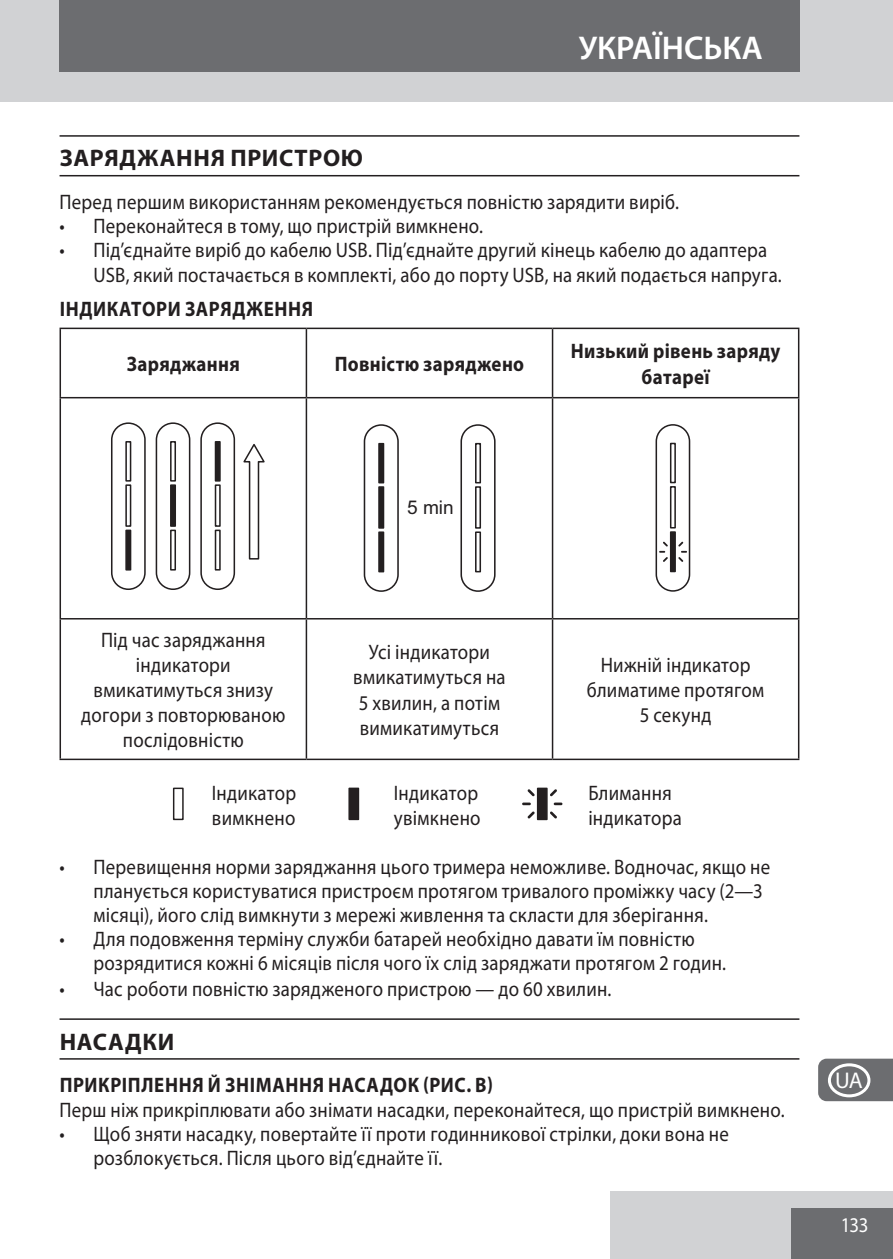
<style>
.page{position:relative;width:893px;height:1259px;background:#fff}
.page>*{position:absolute;margin:0;border:0;box-sizing:border-box;transform-origin:0 0}
.t1{font:600 33px "Myriad Pro";color:#fff}
.heading{font:700 24px "Myriad Pro";letter-spacing:.03em;color:#231f20}
.t2{font:22.8px "Myriad Pro";color:#fff}
.default{font:21px/25.2px "Myriad Pro";letter-spacing:.015em;color:#231f20;scale:.9 1}
.Subheading{font:700 21px "Myriad Pro";letter-spacing:.03em;color:#231f20;scale:.9 1}
.default-2{font:700 21px/25.2px "Myriad Pro";letter-spacing:.02em;color:#231f20;text-align:center;scale:.9 1}
.t3{font:21px "Myriad Pro";color:#fff;scale:.9 1}
.t4{font:18.9px "Arial";color:#231f20}
</style>
<div class="page">
<div style="left:611px;top:1191px;width:282px;height:68px;background:#d1d2d4"></div>
<div style="left:791px;top:1208px;width:102px;height:51px;background:#6c6d70"></div>
<div style="left:0;top:0;width:893px;height:102px;background:#d1d2d4"></div>
<div style="left:59px;top:0;width:740px;height:72px;background:#6c6d70"></div>
<hr style="left:60px;top:135px;width:739px;height:2px;background:#231f20">
<hr style="left:60px;top:175px;width:739px;height:1px;background:#231f20">
<hr style="left:60px;top:1018px;width:739px;height:2px;background:#231f20">
<hr style="left:60px;top:1058px;width:739px;height:1px;background:#231f20">
<hr style="left:306px;top:398px;width:1px;height:220px;background:#231f20">
<hr style="left:552px;top:398px;width:1px;height:220px;background:#231f20">
<hr style="left:798px;top:398px;width:1px;height:220px;background:#231f20">
<hr style="left:60px;top:618px;width:246px;height:1px;background:#231f20">
<hr style="left:306px;top:618px;width:247px;height:1px;background:#231f20">
<hr style="left:306px;top:619px;width:1px;height:139px;background:#231f20">
<hr style="left:553px;top:618px;width:246px;height:1px;background:#231f20">
<hr style="left:552px;top:619px;width:1px;height:139px;background:#231f20">
<hr style="left:798px;top:619px;width:1px;height:139px;background:#231f20">
<hr style="left:60px;top:758px;width:246px;height:2px;background:#231f20">
<hr style="left:306px;top:758px;width:247px;height:2px;background:#231f20">
<hr style="left:553px;top:758px;width:246px;height:2px;background:#231f20">
<hr style="left:60px;top:328px;width:246px;height:1px;background:#231f20">
<hr style="left:60px;top:329px;width:1px;height:68px;background:#231f20">
<hr style="left:306px;top:328px;width:247px;height:1px;background:#231f20">
<hr style="left:306px;top:329px;width:1px;height:68px;background:#231f20">
<hr style="left:553px;top:328px;width:246px;height:1px;background:#231f20">
<hr style="left:552px;top:329px;width:1px;height:68px;background:#231f20">
<hr style="left:798px;top:329px;width:1px;height:68px;background:#231f20">
<hr style="left:60px;top:397px;width:246px;height:1px;background:#231f20">
<hr style="left:60px;top:398px;width:1px;height:220px;background:#231f20">
<hr style="left:306px;top:397px;width:247px;height:1px;background:#231f20">
<hr style="left:553px;top:397px;width:246px;height:1px;background:#231f20">
<hr style="left:60px;top:619px;width:1px;height:139px;background:#231f20">
<svg style="left:155px;top:422px;width:110px;height:168px"></svg>
<div style="left:170px;top:484px;width:6px;height:43px;background:#231f20"></div>
<svg style="left:170px;top:529px;width:6px;height:41px"></svg>
<svg style="left:170px;top:441px;width:6px;height:40px"></svg>
<div style="left:111px;top:422px;width:35px;height:168px;border:2px solid #231f20;border-radius:17px"></div>
<svg style="left:125px;top:484px;width:6px;height:43px"></svg>
<svg style="left:125px;top:529px;width:6px;height:41px"></svg>
<svg style="left:125px;top:441px;width:6px;height:40px"></svg>
<div style="left:364px;top:424px;width:35px;height:168px;border:2px solid #231f20;border-radius:17px"></div>
<svg style="left:378px;top:486px;width:6px;height:43px"></svg>
<svg style="left:378px;top:531px;width:6px;height:41px"></svg>
<svg style="left:378px;top:443px;width:6px;height:40px"></svg>
<div style="left:460px;top:424px;width:36px;height:168px;border:2px solid #231f20;border-radius:17px"></div>
<svg style="left:475px;top:486px;width:6px;height:43px"></svg>
<svg style="left:475px;top:531px;width:6px;height:41px"></svg>
<svg style="left:475px;top:443px;width:6px;height:40px"></svg>
<div style="left:655px;top:424px;width:35px;height:168px;border:2px solid #231f20;border-radius:17px"></div>
<svg style="left:670px;top:486px;width:6px;height:42px"></svg>
<svg style="left:670px;top:531px;width:6px;height:41px"></svg>
<svg style="left:670px;top:443px;width:6px;height:40px"></svg>
<svg style="left:659px;top:541px;width:9px;height:21px"></svg>
<svg style="left:678px;top:541px;width:9px;height:21px"></svg>
<div style="left:173px;top:787px;width:11px;height:33px;border:1px solid #231f20"></div>
<div style="left:348px;top:787px;width:11px;height:33px;background:#231f20;border:1px solid #231f20"></div>
<div style="left:537px;top:787px;width:11px;height:33px;background:#231f20;border:1px solid #231f20"></div>
<svg style="left:522px;top:802px;width:9px;height:3px"></svg>
<svg style="left:527px;top:811px;width:8px;height:7px"></svg>
<svg style="left:554px;top:802px;width:8px;height:3px"></svg>
<svg style="left:550px;top:811px;width:7px;height:7px"></svg>
<svg style="left:527px;top:789px;width:8px;height:7px"></svg>
<svg style="left:550px;top:789px;width:7px;height:7px"></svg>
<svg style="left:818px;top:1058px;width:75px;height:43px;background:#76777a"></svg>
<div style="left:828px;top:128px;width:42px;height:34px;border:3px solid #fff;border-radius:50%"></div>
<div style="left:828px;top:170px;width:42px;height:34px;border:3px solid #fff;border-radius:50%"></div>
<div style="left:828px;top:213px;width:42px;height:34px;border:3px solid #fff;border-radius:50%"></div>
<div style="left:828px;top:255px;width:42px;height:34px;border:3px solid #fff;border-radius:50%"></div>
<div style="left:828px;top:298px;width:42px;height:34px;border:3px solid #fff;border-radius:50%"></div>
<div style="left:828px;top:340px;width:42px;height:34px;border:3px solid #fff;border-radius:50%"></div>
<div style="left:828px;top:383px;width:42px;height:34px;border:3px solid #fff;border-radius:50%"></div>
<div style="left:828px;top:425px;width:42px;height:34px;border:3px solid #fff;border-radius:50%"></div>
<div style="left:828px;top:468px;width:42px;height:34px;border:3px solid #fff;border-radius:50%"></div>
<div style="left:828px;top:510px;width:42px;height:34px;border:3px solid #fff;border-radius:50%"></div>
<div style="left:828px;top:553px;width:42px;height:34px;border:3px solid #fff;border-radius:50%"></div>
<div style="left:828px;top:595px;width:42px;height:34px;border:3px solid #fff;border-radius:50%"></div>
<div style="left:828px;top:638px;width:42px;height:34px;border:3px solid #fff;border-radius:50%"></div>
<div style="left:828px;top:680px;width:42px;height:34px;border:3px solid #fff;border-radius:50%"></div>
<div style="left:828px;top:723px;width:42px;height:34px;border:3px solid #fff;border-radius:50%"></div>
<div style="left:828px;top:765px;width:42px;height:34px;border:3px solid #fff;border-radius:50%"></div>
<div style="left:828px;top:808px;width:42px;height:34px;border:3px solid #fff;border-radius:50%"></div>
<div style="left:828px;top:850px;width:42px;height:34px;border:3px solid #fff;border-radius:50%"></div>
<div style="left:828px;top:893px;width:42px;height:34px;border:3px solid #fff;border-radius:50%"></div>
<div style="left:828px;top:935px;width:42px;height:34px;border:3px solid #fff;border-radius:50%"></div>
<div style="left:828px;top:978px;width:42px;height:34px;border:3px solid #fff;border-radius:50%"></div>
<div style="left:828px;top:1020px;width:42px;height:34px;border:3px solid #fff;border-radius:50%"></div>
<div style="left:828px;top:1063px;width:42px;height:34px;border:3px solid #fff;border-radius:50%"></div>
<div style="left:828px;top:1106px;width:42px;height:34px;border:3px solid #fff;border-radius:50%"></div>
<div style="left:828px;top:1148px;width:42px;height:34px;border:3px solid #fff;border-radius:50%"></div>
<p class="t1" style="left:579px;top:27px;width:186px">УКРАЇНСЬКА</p>
<p class="heading" style="left:60px;top:143px;width:305px">ЗАРЯДЖАННЯ ПРИСТРОЮ</p>
<p class="default" style="left:60px;top:189px;width:690px">Перед першим використанням рекомендується повністю зарядити виріб.</p>
<p class="default" style="left:60px;top:213px;width:472px">• Переконайтеся в тому, що пристрій вимкнено.</p>
<p class="default" style="left:94px;top:237px;width:766px;text-indent:-34px">• Під’єднайте виріб до кабелю USB. Під’єднайте другий кінець кабелю до адаптера<br>USB, який постачається в комплекті, або до порту USB, на який подається напруга.</p>
<p class="Subheading" style="left:60px;top:295px;width:283px">ІНДИКАТОРИ ЗАРЯДЖЕННЯ</p>
<p class="default-2" style="left:127px;top:350px;width:127px">Заряджання</p>
<p class="default-2" style="left:335px;top:350px;width:212px">Повністю заряджено</p>
<p class="default-2" style="left:571px;top:338px;width:235px">Низький рівень заряду батареї</p>
<p class="default" style="left:81px;top:626px;width:228px;text-align:center">Під час заряджання індикатори вмикатимуться знизу догори з повторюваною послідовністю</p>
<p class="t4" style="left:407px;top:496px;width:48px">5 min</p>
<p class="default" style="left:353px;top:639px;width:171px;text-align:center">Усі індикатори вмикатимуться на<br>5 хвилин, а потім вимикатимуться</p>
<p class="default" style="left:587px;top:652px;width:199px;text-align:center">Нижній індикатор блиматиме протягом<br>5 секунд</p>
<p class="default" style="left:212px;top:780px;width:95px">Індикатор вимкнено</p>
<p class="default" style="left:394px;top:780px;width:98px">Індикатор увімкнено</p>
<p class="default" style="left:588px;top:780px;width:105px">Блимання індикатора</p>
<p class="default" style="left:94px;top:855px;width:753px;line-height:24px;text-indent:-34px">• Перевищення норми заряджання цього тримера неможливе. Водночас, якщо не планується користуватися пристроєм протягом тривалого проміжку часу (2—3 місяці), його слід вимкнути з мережі живлення та скласти для зберігання.</p>
<p class="default" style="left:94px;top:927px;width:704px;line-height:24px;text-indent:-34px">• Для подовження терміну служби батарей необхідно давати їм повністю розрядитися кожні 6 місяців після чого їх слід заряджати протягом 2 годин.</p>
<p class="default" style="left:60px;top:975px;width:615px">• Час роботи повністю зарядженого пристрою — до 60 хвилин.</p>
<p class="heading" style="left:60px;top:1026px;width:116px">НАСАДКИ</p>
<p class="Subheading" style="left:60px;top:1071px;width:483px">ПРИКРІПЛЕННЯ Й ЗНІМАННЯ НАСАДОК (РИС. B)</p>
<p class="default" style="left:60px;top:1097px;width:807px">Перш ніж прикріплювати або знімати насадки, переконайтеся, що пристрій вимкнено.</p>
<p class="default" style="left:94px;top:1121px;width:708px;line-height:24px;text-indent:-34px">• Щоб зняти насадку, повертайте її проти годинникової стрілки, доки вона не розблокується. Після цього від’єднайте її.</p>
<p class="t2" style="left:835px;top:1066px;width:29px">UA</p>
<p class="t3" style="left:841px;top:1212px;width:32px">133</p>
</div>
